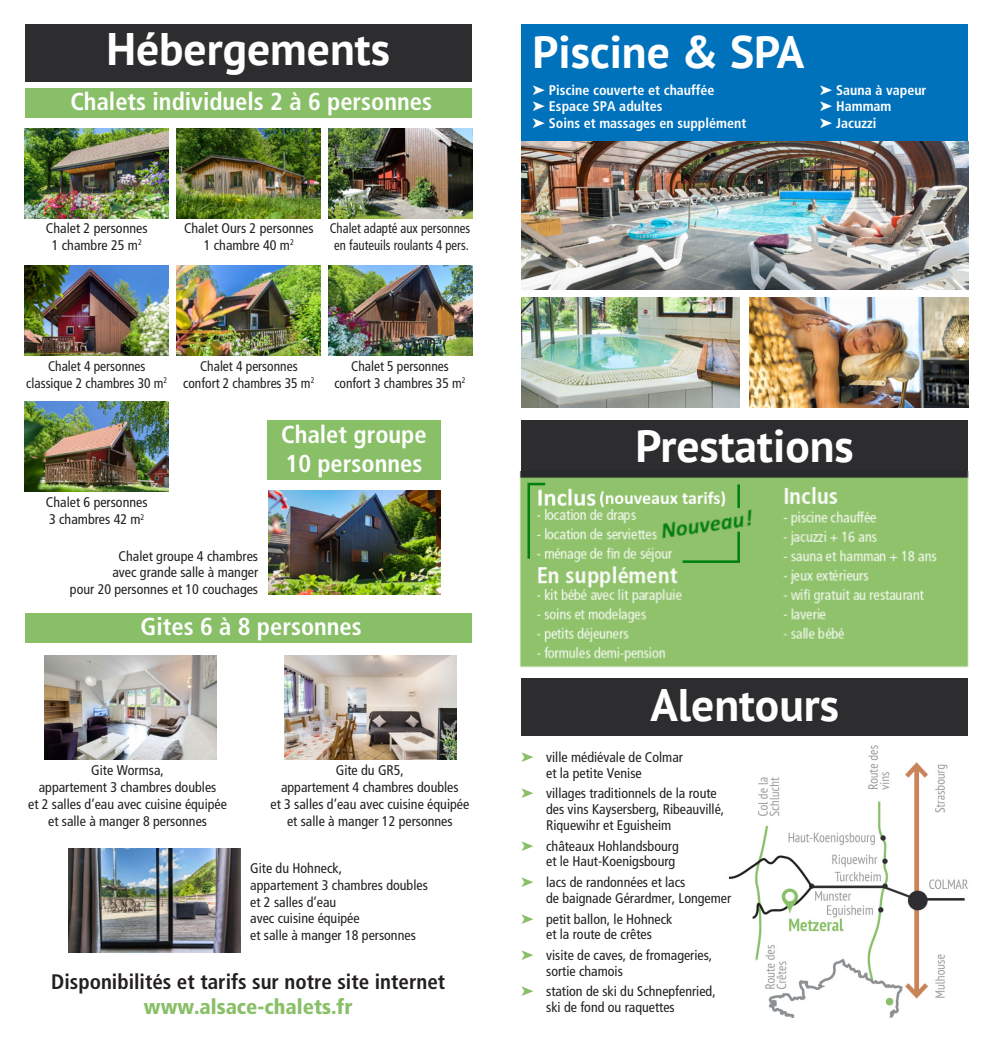
<style>
.page{position:relative;width:993px;height:1042px;background:#fff}
.page>*{position:absolute;margin:0;border:0;box-sizing:border-box;transform-origin:0 0}
.t1{font:700 45.5px "PT Sans";color:#fff}
.t2{font:700 condensed 24.5px "Frutiger";color:#fff}
.t3{font:700 condensed 21px "Frutiger";color:#231f20}
.t4{font:900 condensed 21px "Frutiger";color:#88bf67}
.t5{font:condensed 14px/15.8px "Frutiger";color:#231f20}
.t6{font:condensed 14px "Frutiger";color:#231f20;scale:.96 1}
.t7{font:700 condensed 14px "Frutiger";color:#fff}
.t8{font:condensed 14px "Frutiger";color:#231f20;scale:.91 1}
.s1{color:#88bf67}
</style>
<div class="page">
<div style="left:521px;top:25px;width:446px;height:124px;background:#0072bc"></div>
<div style="left:25px;top:25px;width:446px;height:57px;background:#2d2d30"></div>
<img style="left:25px;top:128px;width:144px;height:90px">
<img style="left:176px;top:128px;width:144px;height:90px">
<img style="left:328px;top:128px;width:144px;height:90px">
<img style="left:25px;top:266px;width:144px;height:90px">
<img style="left:176px;top:266px;width:144px;height:90px">
<img style="left:328px;top:266px;width:144px;height:90px">
<img style="left:268px;top:490px;width:172px;height:104px">
<img style="left:521px;top:141px;width:446px;height:148px">
<img style="left:728px;top:745px;width:240px;height:272px">
<div style="left:25px;top:88px;width:446px;height:30px;background:#88bf67"></div>
<img style="left:25px;top:402px;width:144px;height:90px">
<div style="left:267px;top:420px;width:174px;height:60px;background:#88bf67"></div>
<div style="left:25px;top:613px;width:446px;height:30px;background:#88bf67"></div>
<img style="left:45px;top:655px;width:172px;height:104px">
<img style="left:284px;top:655px;width:172px;height:104px">
<img style="left:69px;top:848px;width:172px;height:104px">
<div style="left:521px;top:420px;width:446px;height:57px;background:#2d2d30"></div>
<div style="left:521px;top:678px;width:446px;height:57px;background:#2d2d30"></div>
<img style="left:749px;top:298px;width:218px;height:109px">
<img style="left:521px;top:298px;width:218px;height:109px">
<img style="left:519px;top:471px;width:450px;height:197px">
<p class="t1" style="left:106px;top:19px;width:285px">Hébergements</p>
<p class="t2" style="left:70px;top:87px;width:363px">Chalets individuels 2 à 6 personnes</p>
<p class="t5" style="left:46px;top:221px;width:103px">Chalet 2 personnes</p>
<p class="t5" style="left:52px;top:237px;width:92px">1 chambre 25 m<sup>2</sup></p>
<p class="t5" style="left:184px;top:221px;width:131px">Chalet Ours 2 personnes</p>
<p class="t5" style="left:204px;top:237px;width:92px">1 chambre 40 m<sup>2</sup></p>
<p class="t8" style="left:329px;top:220px;width:156px">Chalet adapté aux personnes</p>
<p class="t8" style="left:334px;top:237px;width:149px">en fauteuils roulants 4 pers.</p>
<p class="t6" style="left:48px;top:358px;width:103px">Chalet 4 personnes</p>
<p class="t6" style="left:26px;top:375px;width:148px">classique 2 chambres 30 m<sup>2</sup></p>
<p class="t5" style="left:46px;top:495px;width:103px">Chalet 6 personnes</p>
<p class="t5" style="left:49px;top:511px;width:97px">3 chambres 42 m<sup>2</sup></p>
<p class="t6" style="left:200px;top:358px;width:103px">Chalet 4 personnes</p>
<p class="t6" style="left:183px;top:375px;width:138px">confort 2 chambres 35 m<sup>2</sup></p>
<p class="t6" style="left:351px;top:358px;width:103px">Chalet 5 personnes</p>
<p class="t6" style="left:334px;top:375px;width:138px">confort 3 chambres 35 m<sup>2</sup></p>
<p class="t2" style="left:281px;top:419px;width:147px">Chalet groupe</p>
<p class="t2" style="left:285px;top:449px;width:138px">10 personnes</p>
<p class="t5" style="left:119px;top:548px;width:141px">Chalet groupe 4 chambres</p>
<p class="t5" style="left:112px;top:565px;width:147px">avec grande salle à manger</p>
<p class="t5" style="left:70px;top:581px;width:190px">pour 20 personnes et 10 couchages</p>
<p class="t2" style="left:140px;top:612px;width:223px">Gites 6 à 8 personnes</p>
<p class="t5" style="left:91px;top:762px;width:74px">Gite Wormsa,</p>
<p class="t5" style="left:28px;top:779px;width:200px;line-height:16.8px;text-align:center">appartement 3 chambres doubles<br>et 2 salles d’eau avec cuisine équipée et salle à manger 8 personnes</p>
<p class="t5" style="left:335px;top:762px;width:70px">Gite du GR5,</p>
<p class="t5" style="left:270px;top:779px;width:200px;line-height:16.8px;text-align:center">appartement 4 chambres doubles<br>et 3 salles d’eau avec cuisine équipée et salle à manger 12 personnes</p>
<p class="t5" style="left:250px;top:860px;width:93px">Gite du Hohneck,</p>
<p class="t5" style="left:250px;top:876px;width:179px;line-height:16.8px">appartement 3 chambres doubles et 2 salles d’eau<br>avec cuisine équipée<br>et salle à manger 18 personnes</p>
<p class="t3" style="left:51px;top:969px;width:395px">Disponibilités et tarifs sur notre site internet</p>
<p class="t4" style="left:144px;top:994px;width:210px">www.alsace-chalets.fr</p>
<p class="t1" style="left:532px;top:22px;width:273px">Piscine &amp; SPA</p>
<p class="t7" style="left:532px;top:81px;width:183px">➤ Piscine couverte et chauffée</p>
<p class="t7" style="left:819px;top:81px;width:108px">➤ Sauna à vapeur</p>
<p class="t7" style="left:532px;top:98px;width:131px">➤ Espace SPA adultes</p>
<p class="t7" style="left:819px;top:98px;width:73px">➤ Hammam</p>
<p class="t7" style="left:532px;top:115px;width:215px">➤ Soins et massages en supplément</p>
<p class="t7" style="left:819px;top:115px;width:58px">➤ Jacuzzi</p>
<p class="t1" style="left:635px;top:416px;width:219px">Prestations</p>
<p class="t1" style="left:650px;top:675px;width:190px">Alentours</p>
<p class="t5" style="left:546px;top:749px;width:138px;text-indent:-25px"><span class="s1">➤</span> ville médiévale de Colmar et la petite Venise</p>
<p class="t5" style="left:546px;top:786px;width:179px;text-indent:-25px"><span class="s1">➤</span> villages traditionnels de la route des vins Kaysersberg, Ribeauvillé,<br>Riquewihr et Eguisheim</p>
<p class="t5" style="left:521px;top:838px;width:159px;text-align:right"><span class="s1">➤</span> châteaux Hohlandsbourg et le Haut-Koenigsbourg</p>
<p class="t5" style="left:546px;top:874px;width:186px;text-indent:-25px"><span class="s1">➤</span> lacs de randonnées et lacs<br>de baignade Gérardmer, Longemer</p>
<p class="t5" style="left:521px;top:911px;width:153px;text-align:center"><span class="s1">➤</span> petit ballon, le Hohneck et la route de crêtes</p>
<p class="t5" style="left:546px;top:947px;width:168px;text-indent:-25px"><span class="s1">➤</span> visite de caves, de fromageries, sortie chamois</p>
<p class="t5" style="left:546px;top:984px;width:171px;text-indent:-25px"><span class="s1">➤</span> station de ski du Schnepfenried, ski de fond ou raquettes</p>
</div>
